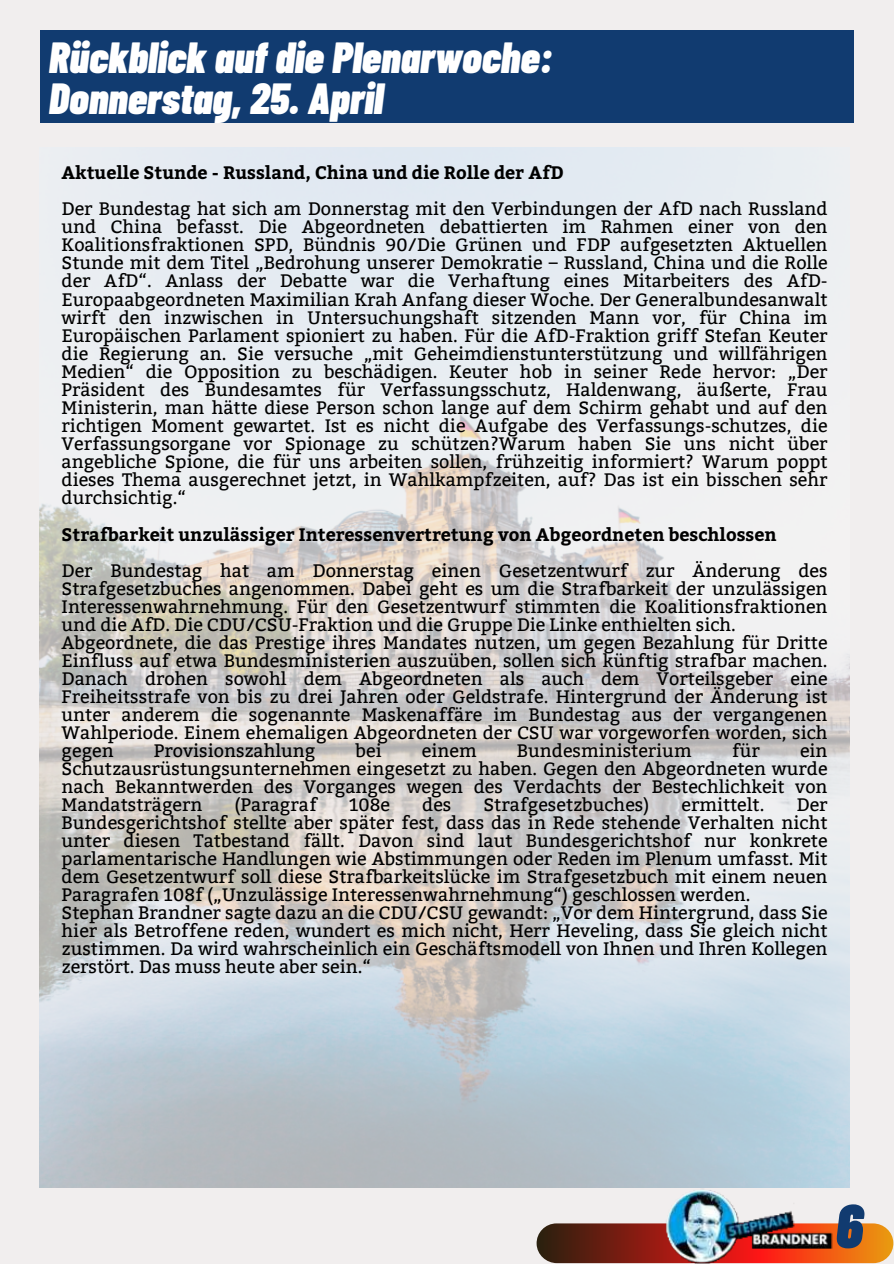
<style>
.page{position:relative;width:894px;height:1264px;background:#fff}
.page>*{position:absolute;margin:0;border:0;box-sizing:border-box;transform-origin:0 0}
.t1{font:italic 900 61.5px "Barlow Condensed";color:#113b70}
.t2{font:italic 900 43.5px/40.5px "Barlow Condensed";color:#fff}
.t3{font:18px/18px "Bitter";color:#000;text-align:justify}
.t4{font:700 18px "Bitter";color:#000}
</style>
<div class="page">
<div style="left:0;top:0;width:893px;height:1263px;background:#f1eeee"></div>
<svg style="left:536px;top:1223px;width:356px;height:40px;background:#96441c"></svg>
<img style="left:662px;top:1187px;width:171px;height:76px">
<div style="left:40px;top:30px;width:813px;height:93px;background:#113b70"></div>
<img style="left:40px;top:147px;width:809px;height:1040px">
<h2 class="t2" style="left:49px;top:36px;width:505px">Rückblick auf die Plenarwoche:<br>Donnerstag, 25. April</h2>
<p class="t4" style="left:62px;top:162px;width:503px">Aktuelle Stunde - Russland, China und die Rolle der AfD</p>
<p class="t3" style="left:62px;top:200px;width:767px">Der Bundestag hat sich am Donnerstag mit den Verbindungen der AfD nach Russland und China befasst. Die Abgeordneten debattierten im Rahmen einer von den Koalitionsfraktionen SPD, Bündnis 90/Die Grünen und FDP aufgesetzten Aktuellen Stunde mit dem Titel „Bedrohung unserer Demokratie – Russland, China und die Rolle der AfD“. Anlass der Debatte war die Verhaftung eines Mitarbeiters des AfD-Europaabgeordneten Maximilian Krah Anfang dieser Woche. Der Generalbundesanwalt wirft den inzwischen in Untersuchungshaft sitzenden Mann vor, für China im Europäischen Parlament spioniert zu haben. Für die AfD-Fraktion griff Stefan Keuter die Regierung an. Sie versuche „mit Geheimdienstunterstützung und willfährigen Medien“ die Opposition zu beschädigen. Keuter hob in seiner Rede hervor: „Der Präsident des Bundesamtes für Verfassungsschutz, Haldenwang, äußerte, Frau Ministerin, man hätte diese Person schon lange auf dem Schirm gehabt und auf den richtigen Moment gewartet. Ist es nicht die Aufgabe des Verfassungs-schutzes, die Verfassungsorgane vor Spionage zu schützen?Warum haben Sie uns nicht über angebliche Spione, die für uns arbeiten sollen, frühzeitig informiert? Warum poppt dieses Thema ausgerechnet jetzt, in Wahlkampfzeiten, auf? Das ist ein bisschen sehr durchsichtig.“</p>
<p class="t4" style="left:62px;top:523px;width:716px">Strafbarkeit unzulässiger Interessenvertretung von Abgeordneten beschlossen</p>
<p class="t3" style="left:62px;top:561px;width:767px;text-align:left">Der Bundestag hat am Donnerstag einen Gesetzentwurf zur Änderung des Strafgesetzbuches angenommen. Dabei geht es um die Strafbarkeit der unzulässigen Interessenwahrnehmung. Für den Gesetzentwurf stimmten die Koalitionsfraktionen und die AfD. Die CDU/CSU-Fraktion und die Gruppe Die Linke enthielten sich.<br>Abgeordnete, die das Prestige ihres Mandates nutzen, um gegen Bezahlung für Dritte Einfluss auf etwa Bundesministerien auszuüben, sollen sich künftig strafbar machen.<br>Danach drohen sowohl dem Abgeordneten als auch dem Vorteilsgeber eine Freiheitsstrafe von bis zu drei Jahren oder Geldstrafe. Hintergrund der Änderung ist unter anderem die sogenannte Maskenaffäre im Bundestag aus der vergangenen Wahlperiode. Einem ehemaligen Abgeordneten der CSU war vorgeworfen worden, sich gegen</p>
<p class="t3" style="left:154px;top:741px;width:163px">Provisionszahlung</p>
<p class="t3" style="left:355px;top:741px;width:28px">bei</p>
<p class="t3" style="left:422px;top:741px;width:56px">einem</p>
<p class="t3" style="left:516px;top:741px;width:176px">Bundesministerium</p>
<p class="t3" style="left:731px;top:741px;width:29px">für</p>
<p class="t3" style="left:62px;top:741px;width:767px;text-indent:738px">ein Schutzausrüstungsunternehmen eingesetzt zu haben. Gegen den Abgeordneten wurde nach Bekanntwerden des Vorganges wegen des Verdachts der Bestechlichkeit von Mandatsträgern</p>
<p class="t3" style="left:234px;top:795px;width:84px">(Paragraf</p>
<p class="t3" style="left:349px;top:795px;width:42px">108e</p>
<p class="t3" style="left:422px;top:795px;width:31px">des</p>
<p class="t3" style="left:483px;top:795px;width:167px">Strafgesetzbuches)</p>
<p class="t3" style="left:681px;top:795px;width:84px">ermittelt.</p>
<p class="t3" style="left:62px;top:795px;width:767px;text-align:left;text-indent:734px">Der Bundesgerichtshof stellte aber später fest, dass das in Rede stehende Verhalten nicht unter diesen Tatbestand fällt. Davon sind laut Bundesgerichtshof nur konkrete parlamentarische Handlungen wie Abstimmungen oder Reden im Plenum umfasst. Mit dem Gesetzentwurf soll diese Strafbarkeitslücke im Strafgesetzbuch mit einem neuen Paragrafen 108f („Unzulässige Interessenwahrnehmung“) geschlossen werden.<br>Stephan Brandner sagte dazu an die CDU/CSU gewandt: „Vor dem Hintergrund, dass Sie hier als Betroffene reden, wundert es mich nicht, Herr Heveling, dass Sie gleich nicht zustimmen. Da wird wahrscheinlich ein Geschäftsmodell von Ihnen und Ihren Kollegen zerstört. Das muss heute aber sein.“฀</p>
<h1 class="t1" style="left:835px;top:1182px;width:29px">6</h1>
</div>
